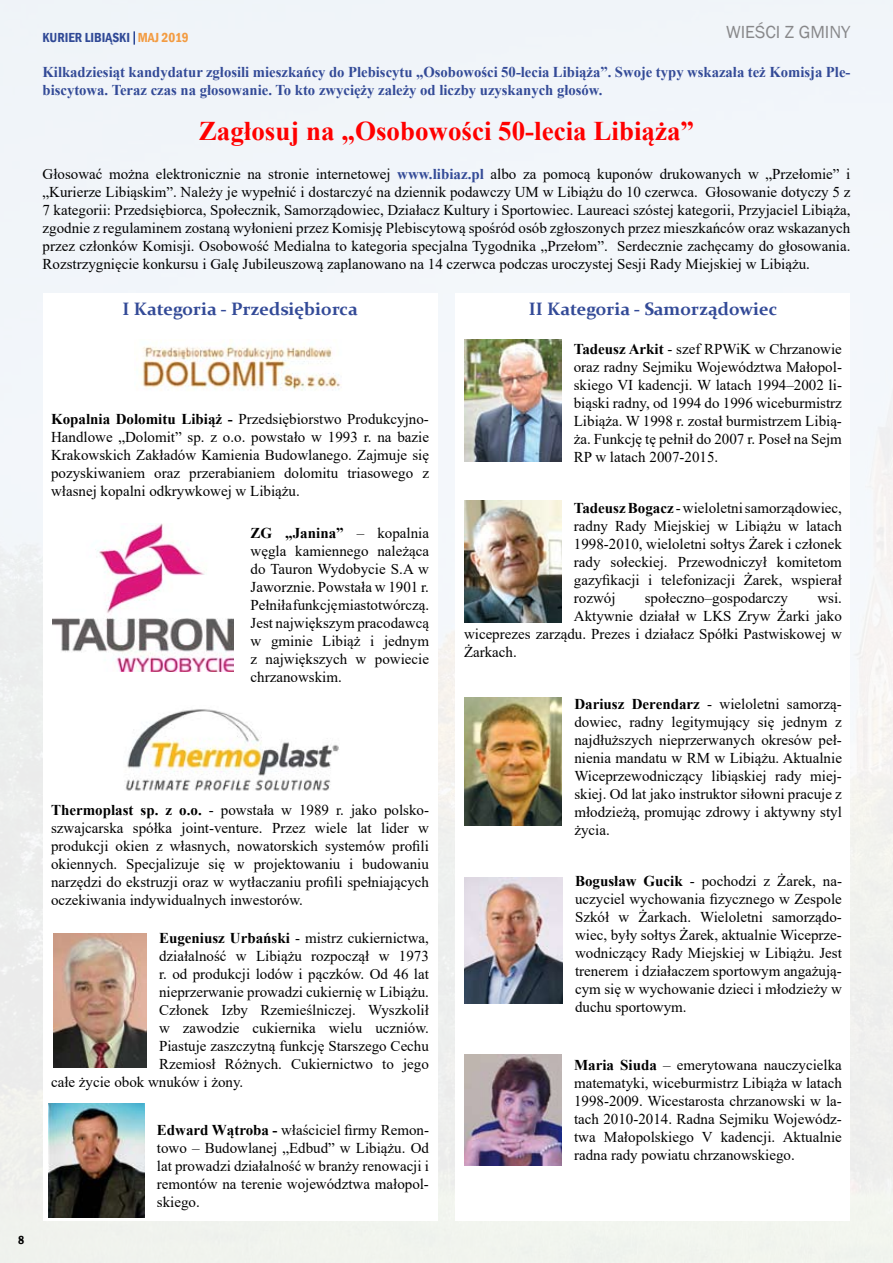
<style>
.page{position:relative;width:893px;height:1263px;background:#fff}
.page>*{position:absolute;margin:0;border:0;box-sizing:border-box;transform-origin:0 0}
.t1{font:700 27px "Times New Roman";color:#f00}
.t2{font:700 18px "Constantia";color:#334a97}
.t3{font:18px "Franklin Gothic";color:#88888a}
.t4{font:15px/18px "Times New Roman";color:#000;text-align:justify}
.t5{font:700 15px/18px "Times New Roman";color:#334a97}
.t6{font:600 condensed 13.5px "Franklin Gothic";color:#304996}
.t7{font:600 condensed 12px "Franklin Gothic";color:#000}
.s1{font-weight:700;color:#334a97}
.s2{color:#f39c43}
.s3{font-weight:700}
</style>
<div class="page">
<svg style="left:133px;top:31px;width:2px;height:14px"></svg>
<img style="left:141px;top:340px;width:200px;height:51px">
<img style="left:49px;top:1104px;width:95px;height:113px">
<img style="left:54px;top:933px;width:92px;height:134px">
<img style="left:52px;top:523px;width:182px;height:149px">
<img style="left:125px;top:709px;width:214px;height:82px">
<img style="left:465px;top:340px;width:96px;height:121px">
<img style="left:465px;top:877px;width:97px;height:127px">
<img style="left:465px;top:698px;width:97px;height:128px">
<img style="left:465px;top:1054px;width:96px;height:111px">
<img style="left:465px;top:501px;width:96px;height:122px">
<p class="t7" style="left:18px;top:1232px;width:8px">8</p>
<p class="t3" style="left:726px;top:21px;width:126px">WIEŚCI Z GMINY</p>
<p class="t5" style="left:43px;top:62px;width:809px">Kilkadziesiąt kandydatur zgłosili mieszkańcy do Plebiscytu „Osobowości 50-lecia Libiąża”. Swoje typy wskazała też Komisja Ple&shy;biscytowa. Teraz czas na głosowanie. To kto zwycięży zależy od liczby uzyskanych głosów.</p>
<h1 class="t1" style="left:199px;top:111px;width:497px">Zagłosuj na „Osobowości 50-lecia Libiąża”</h1>
<p class="t4" style="left:43px;top:164px;width:809px">Głosować można elektronicznie na stronie internetowej <span class="s1">www.libiaz.pl</span> albo za pomocą kuponów drukowanych w „Przełomie” i „Kurierze Libiąskim”. Należy je wypełnić i dostarczyć na dziennik podawczy UM w Libiążu do 10 czerwca. Głosowanie dotyczy 5 z 7 kategorii: Przedsiębiorca, Społecznik, Samorządowiec, Działacz Kultury i Sportowiec. Laureaci szóstej kategorii, Przyjaciel Libiąża, zgodnie z regulaminem zostaną wyłonieni przez Komisję Plebiscytową spośród osób zgłoszonych przez mieszkańców oraz wskazanych przez członków Komisji. Osobowość Medialna to kategoria specjalna Tygodnika „Przełom”. Serdecznie zachęcamy do głosowania.<br>Rozstrzygnięcie konkursu i Galę Jubileuszową zaplanowano na 14 czerwca podczas uroczystej Sesji Rady Miejskiej w Libiążu.</p>
<p class="t2" style="left:123px;top:297px;width:237px">I Kategoria - Przedsiębiorca</p>
<p class="t6" style="left:43px;top:29px;width:148px">KURIER LIBIĄSKI <span class="s2">MAJ 2019</span></p>
<p class="t2" style="left:529px;top:297px;width:250px">II Kategoria - Samorządowiec</p>
<p class="t4" style="left:574px;top:339px;width:270px"><span class="s3">Tadeusz Arkit</span> - szef RPWiK w Chrzanowie oraz radny Sejmiku Województwa Małopol&shy;skiego VI kadencji. W latach 1994–2002 li&shy;biąski radny, od 1994 do 1996 wiceburmistrz Libiąża. W 1998 r. został burmistrzem Libią&shy;ża. Funkcję tę pełnił do 2007 r. Poseł na Sejm RP w latach 2007-2015.</p>
<p class="t4" style="left:51px;top:409px;width:379px"><span class="s3">Kopalnia Dolomitu Libiąż -</span> Przedsiębiorstwo Produkcyjno-Handlowe „Dolomit” sp. z o.o. powstało w 1993 r. na bazie Krakowskich Zakładów Kamienia Budowlanego. Zajmuje się pozyskiwaniem oraz przerabianiem dolomitu triasowego z własnej kopalni odkrywkowej w Libiążu.</p>
<p class="t4" style="left:251px;top:523px;width:180px"><span class="s3">ZG „Janina”</span> – kopalnia węgla kamiennego należąca do Tauron Wydobycie S.A w Jaworznie. Powstała w 1901 r.<br>Pełniła funkcję miastotwórczą.<br>Jest największym pracodawcą w gminie Libiąż i jednym z największych w powiecie chrzanowskim.</p>
<p class="t4" style="left:574px;top:498px;width:270px"><span class="s3">Tadeusz Bogacz</span> - wieloletni samorządowiec, radny Rady Miejskiej w Libiążu w latach 1998-2010, wieloletni sołtys Żarek i członek rady sołeckiej. Przewodniczył komitetom gazyfikacji i telefonizacji Żarek, wspierał rozwój</p>
<p class="t4" style="left:645px;top:588px;width:145px">społeczno–gospodarczy</p>
<p class="t4" style="left:817px;top:588px;width:26px">wsi.</p>
<p class="t4" style="left:574px;top:606px;width:270px">Aktywnie działał w LKS Zryw Żarki jako</p>
<p class="t4" style="left:464px;top:624px;width:379px">wiceprezes zarządu. Prezes i działacz Spółki Pastwiskowej w</p>
<p class="t4" style="left:464px;top:642px;width:54px">Żarkach.</p>
<p class="t4" style="left:51px;top:801px;width:379px"><span class="s3">Thermoplast sp. z o.o.</span> - powstała w 1989 r. jako polsko&shy;szwajcarska spółka joint-venture. Przez wiele lat lider w produkcji okien z własnych, nowatorskich systemów profili okiennych. Specjalizuje się w projektowaniu i budowaniu narzędzi do ekstruzji oraz w wytłaczaniu profili spełniających oczekiwania indywidualnych inwestorów.</p>
<p class="t4" style="left:159px;top:929px;width:271px"><span class="s3">Eugeniusz Urbański</span> - mistrz cukiernictwa,</p>
<p class="t4" style="left:159px;top:947px;width:271px">działalność w Libiążu rozpoczął w 1973</p>
<p class="t4" style="left:159px;top:965px;width:271px">r. od produkcji lodów i pączków. Od 46 lat</p>
<p class="t4" style="left:159px;top:983px;width:271px">nieprzerwanie prowadzi cukiernię w Libiążu.</p>
<p class="t4" style="left:159px;top:1001px;width:271px">Członek Izby Rzemieślniczej. Wyszkolił</p>
<p class="t4" style="left:159px;top:1019px;width:271px">w zawodzie cukiernika wielu uczniów.</p>
<p class="t4" style="left:159px;top:1037px;width:271px">Piastuje zaszczytną funkcję Starszego Cechu</p>
<p class="t4" style="left:159px;top:1055px;width:271px">Rzemiosł Różnych. Cukiernictwo to jego</p>
<p class="t4" style="left:51px;top:1073px;width:194px">całe życie obok wnuków i żony.</p>
<p class="t4" style="left:157px;top:1120px;width:274px"><span class="s3">Edward Wątroba -</span> właściciel firmy Remon&shy;towo – Budowlanej „Edbud” w Libiążu. Od lat prowadzi działalność w branży renowacji i remontów na terenie województwa małopol&shy;skiego.</p>
<p class="t4" style="left:574px;top:694px;width:269px"><span class="s3">Dariusz Derendarz</span> - wieloletni samorzą&shy;dowiec, radny legitymujący się jednym z najdłuższych nieprzerwanych okresów peł&shy;nienia mandatu w RM w Libiążu. Aktualnie Wiceprzewodniczący libiąskiej rady miej&shy;skiej. Od lat jako instruktor siłowni pracuje z młodzieżą, promując zdrowy i aktywny styl życia.</p>
<p class="t4" style="left:575px;top:871px;width:268px"><span class="s3">Bogusław Gucik</span> - pochodzi z Żarek, na&shy;uczyciel wychowania fizycznego w Zespole Szkół w Żarkach. Wieloletni samorządo&shy;wiec, były sołtys Żarek, aktualnie Wiceprze&shy;wodniczący Rady Miejskiej w Libiążu. Jest trenerem i działaczem sportowym angażują&shy;cym się w wychowanie dzieci i młodzieży w duchu sportowym.</p>
<p class="t4" style="left:574px;top:1056px;width:269px"><span class="s3">Maria Siuda</span> – emerytowana nauczycielka matematyki, wiceburmistrz Libiąża w latach 1998-2009. Wicestarosta chrzanowski w la&shy;tach 2010-2014. Radna Sejmiku Wojewódz&shy;twa Małopolskiego V kadencji. Aktualnie radna rady powiatu chrzanowskiego.</p>
</div>
